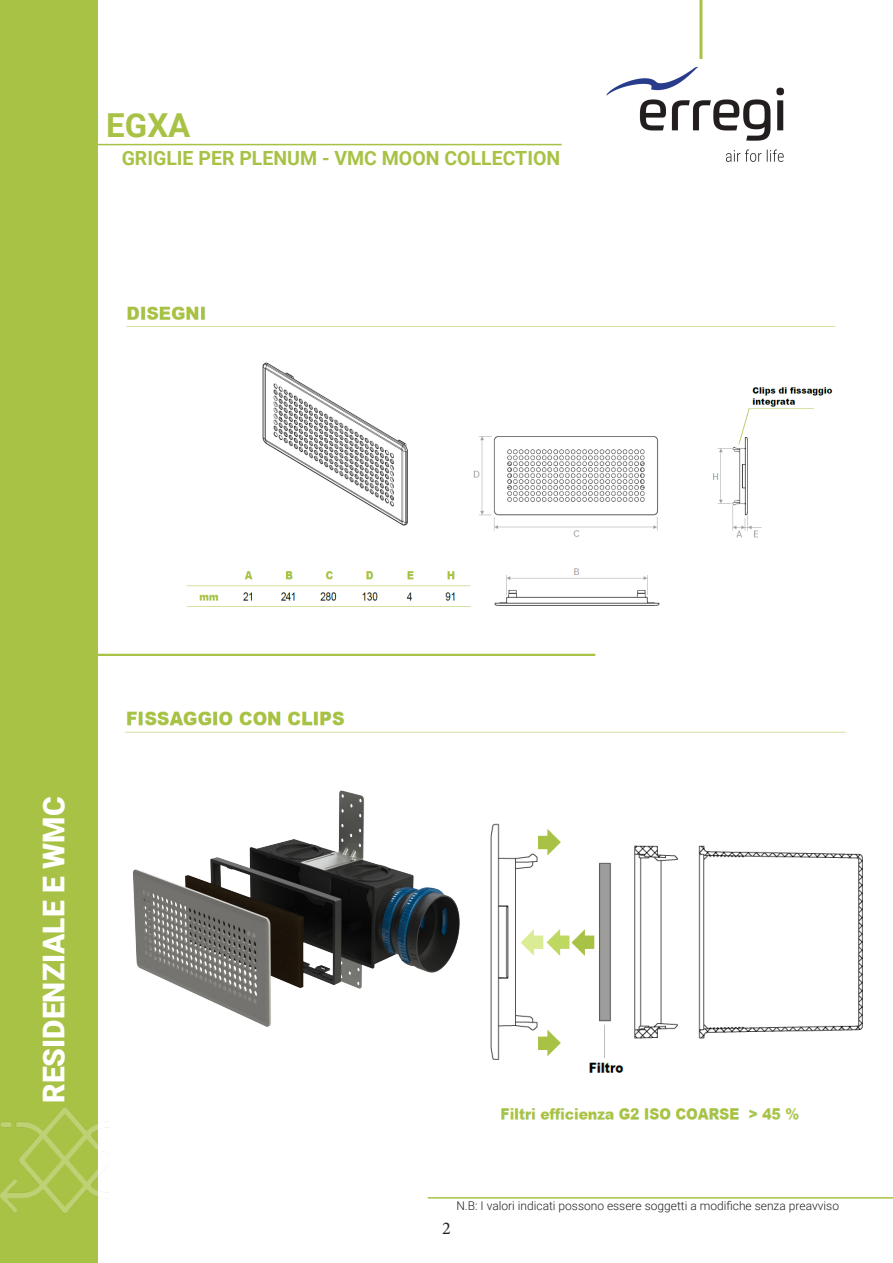
<style>
.page{position:relative;width:893px;height:1263px;background:#fff}
.page>*{position:absolute;margin:0;border:0;box-sizing:border-box;transform-origin:0 0}
.t1{font:700 33px "Roboto";color:#a7c244}
.t2{font:900 30px "Roboto";color:#fff}
.t3{font:700 19.5px "Roboto";color:#a7c244}
.t4{font:18px "Minion Pro";color:#231f20}
.t5{font:300 12px "Roboto";color:#231f20}
</style>
<div class="page">
<img style="left:133px;top:790px;width:327px;height:237px">
<hr style="left:81px;top:144px;width:481px;height:1px;background:#a7c244">
<hr style="left:699px;top:0;width:3px;height:65px;background:#a7c244">
<img style="left:606px;top:60px;width:179px;height:102px">
<hr style="left:428px;top:1197px;width:465px;height:1px;background:#a7c244">
<img style="left:126px;top:306px;width:709px;height:301px">
<img style="left:490px;top:823px;width:373px;height:297px">
<img style="left:125px;top:711px;width:721px;height:22px">
<hr style="left:43px;top:654px;width:552px;height:2px;background:#a7c244">
<div style="left:0;top:0;width:98px;height:1263px;background:#a7c244"></div>
<img style="left:1px;top:1107px;width:107px;height:106px">
<p class="t1" style="left:106px;top:102px;width:86px">EGXA</p>
<p class="t3" style="left:122px;top:145px;width:440px">GRIGLIE PER PLENUM - VMC MOON COLLECTION</p>
<p class="t2" style="left:33px;top:1103px;width:308px;rotate:-90deg">RESIDENZIALE E WMC</p>
<p class="t5" style="left:456px;top:1197px;width:384px">N.B: I valori indicati possono essere soggetti a modifiche senza preavviso</p>
<p class="t4" style="left:442px;top:1216px;width:10px">2</p>
</div>
